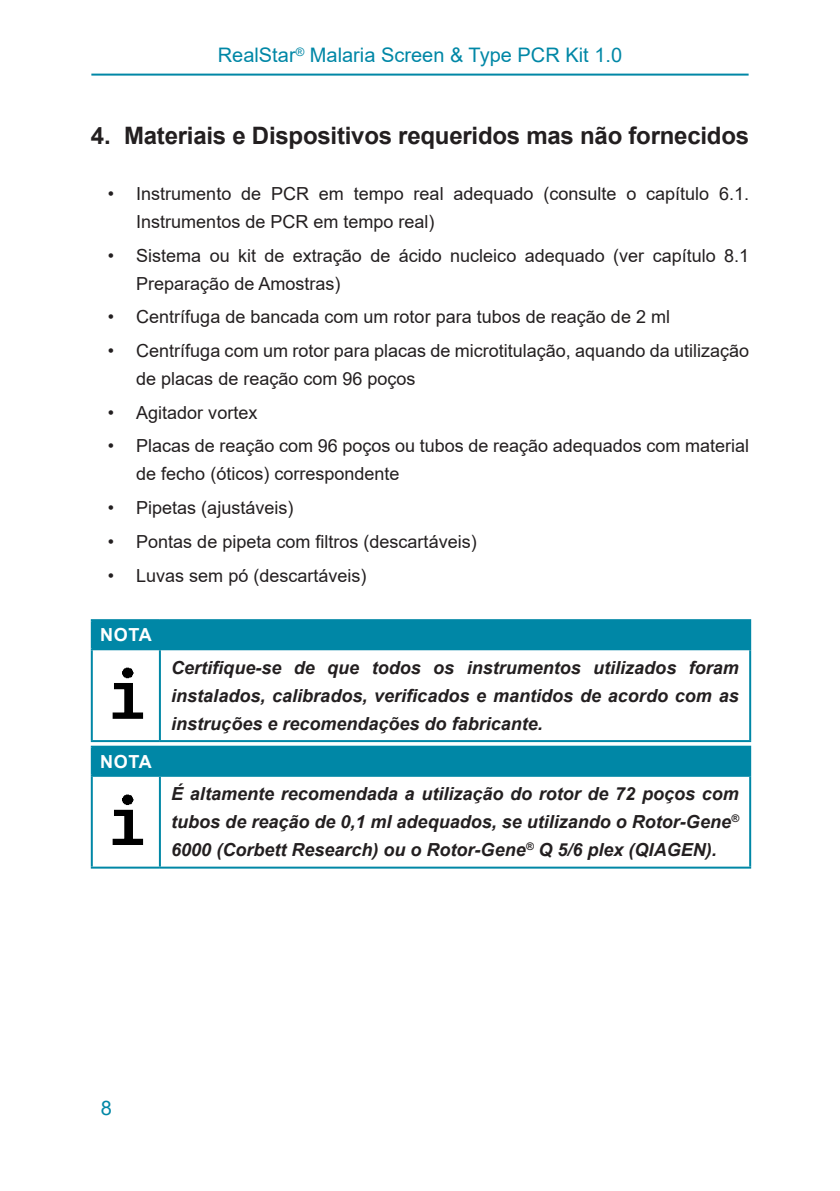
<style>
.page{position:relative;width:840px;height:1191px;background:#fff}
.page>*{position:absolute;margin:0;border:0;box-sizing:border-box;transform-origin:0 0}
.Level_1{font:700 24px "Arial";letter-spacing:-.01em;color:#231f20}
.Seitenkopf{font:20px "Arial";color:#0087a6}
.t1{font:18px/28px "Arial";color:#231f20}
.Note_para{font:italic 700 18px/28px "Arial";color:#231f20;text-align:justify}
.Note_Titel{font:700 18px "Arial";letter-spacing:.035em;color:#fff}
</style>
<div class="page">
<hr style="left:91px;top:74px;width:657px;height:2px;background:#0087a6">
<div style="left:92px;top:620px;width:657px;height:29px;background:#0087a6"></div>
<hr style="left:91px;top:619px;width:69px;height:2px;background:#0087a6">
<hr style="left:91px;top:621px;width:2px;height:27px;background:#0087a6">
<hr style="left:160px;top:619px;width:590px;height:2px;background:#0087a6">
<hr style="left:748px;top:621px;width:2px;height:27px;background:#0087a6">
<hr style="left:91px;top:648px;width:69px;height:2px;background:#0087a6">
<hr style="left:160px;top:648px;width:590px;height:2px;background:#0087a6">
<hr style="left:91px;top:650px;width:2px;height:90px;background:#0087a6">
<hr style="left:91px;top:740px;width:69px;height:2px;background:#0087a6">
<hr style="left:159px;top:650px;width:2px;height:90px;background:#0087a6">
<hr style="left:748px;top:650px;width:2px;height:90px;background:#0087a6">
<hr style="left:160px;top:740px;width:590px;height:2px;background:#0087a6">
<img style="left:112px;top:667px;width:32px;height:52px">
<div style="left:92px;top:746px;width:657px;height:30px;background:#0087a6"></div>
<hr style="left:91px;top:745px;width:69px;height:2px;background:#0087a6">
<hr style="left:91px;top:747px;width:2px;height:28px;background:#0087a6">
<hr style="left:160px;top:745px;width:590px;height:2px;background:#0087a6">
<hr style="left:748px;top:747px;width:2px;height:28px;background:#0087a6">
<hr style="left:91px;top:775px;width:69px;height:2px;background:#0087a6">
<hr style="left:160px;top:775px;width:590px;height:2px;background:#0087a6">
<hr style="left:91px;top:777px;width:2px;height:89px;background:#0087a6">
<hr style="left:91px;top:866px;width:69px;height:2px;background:#0087a6">
<hr style="left:159px;top:777px;width:2px;height:89px;background:#0087a6">
<hr style="left:748px;top:777px;width:2px;height:89px;background:#0087a6">
<hr style="left:160px;top:866px;width:590px;height:2px;background:#0087a6">
<img style="left:112px;top:794px;width:32px;height:51px">
<p class="Seitenkopf" style="left:218px;top:41px;width:405px">RealStar<sup>®</sup> Malaria Screen &amp; Type PCR Kit 1.0</p>
<p class="Level_1" style="left:91px;top:118px;width:659px">4. Materiais e Dispositivos requeridos mas não fornecidos</p>
<p class="t1" style="left:136px;top:180px;width:614px;text-indent:-28px">• Instrumento de PCR em tempo real adequado (consulte o capítulo 6.1.<br>Instrumentos de PCR em tempo real)</p>
<p class="t1" style="left:136px;top:241px;width:614px;text-indent:-28px">• Sistema ou kit de extração de ácido nucleico adequado (ver capítulo 8.1<br>Preparação de Amostras)</p>
<p class="t1" style="left:108px;top:303px;width:563px">• Centrífuga de bancada com um rotor para tubos de reação de 2 ml</p>
<p class="t1" style="left:136px;top:337px;width:614px;text-indent:-28px">• Centrífuga com um rotor para placas de microtitulação, aquando da utilização de placas de reação com 96 poços</p>
<p class="t1" style="left:108px;top:398px;width:151px">• Agitador vortex</p>
<p class="t1" style="left:136px;top:432px;width:614px;text-indent:-28px">• Placas de reação com 96 poços ou tubos de reação adequados com material de fecho (óticos) correspondente</p>
<p class="t1" style="left:108px;top:494px;width:187px">• Pipetas (ajustáveis)</p>
<p class="t1" style="left:108px;top:527px;width:370px">• Pontas de pipeta com filtros (descartáveis)</p>
<p class="t1" style="left:108px;top:561px;width:260px">• Luvas sem pó (descartáveis)</p>
<p class="Note_Titel" style="left:100px;top:622px;width:53px">NOTA</p>
<p class="Note_Titel" style="left:100px;top:749px;width:53px">NOTA</p>
<p class="Note_para" style="left:171px;top:654px;width:568px">Certifique-se de que todos os instrumentos utilizados foram instalados, calibrados, verificados e mantidos de acordo com as instruções e recomendações do fabricante.</p>
<p class="Note_para" style="left:171px;top:780px;width:568px">É altamente recomendada a utilização do rotor de 72 poços com tubos de reação de 0,1 ml adequados, se utilizando o Rotor-Gene<sup>® </sup>6000 (Corbett Research) ou o Rotor-Gene<sup>®</sup> Q 5/6 plex (QIAGEN).</p>
<p class="Seitenkopf" style="left:101px;top:1094px;width:13px">8</p>
</div>
